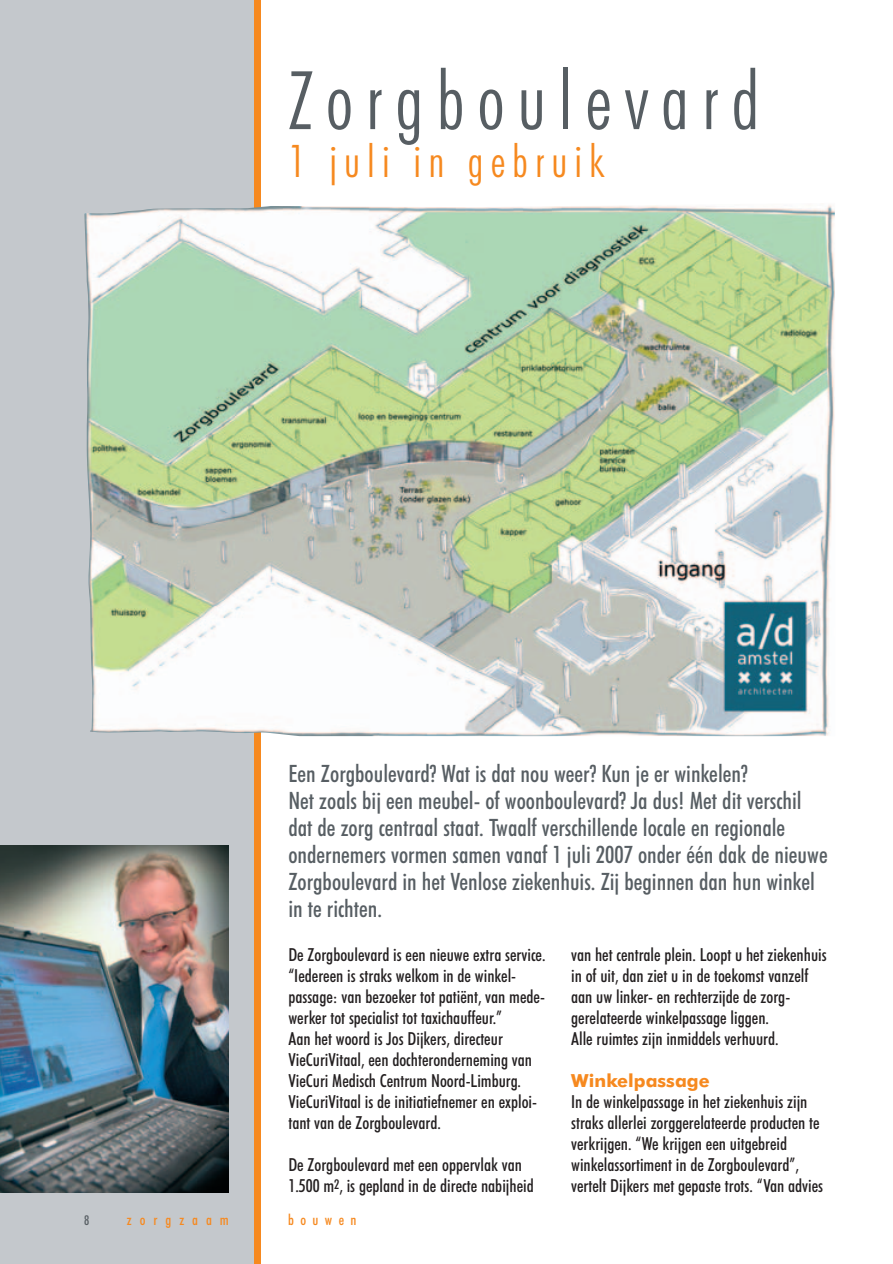
<style>
.page{position:relative;width:893px;height:1264px;background:#fff}
.page>*{position:absolute;margin:0;border:0;box-sizing:border-box;transform-origin:0 0}
.t1{font:300 condensed 81px "Futura BT";letter-spacing:.155em;color:#575e63}
.t2{font:300 condensed 45px "Futura BT";letter-spacing:.155em;color:#f6891f}
.t3{font:500 condensed 24px/27px "Futura BT";color:#575e63}
.t4{font:500 condensed 18px/21px "Futura BT";color:#231f20}
.t5{font:700 18px "Futura BT";color:#f6891f}
.t6{font:500 condensed 15px "Futura BT";letter-spacing:.53em;color:#f6891f}
.t7{font:500 condensed 13.5px "Futura BT";color:#575e63}
</style>
<div class="page">
<img style="left:0;top:0;width:835px;height:1263px">
<h1 class="t1" style="left:288px;top:66px;width:473px">Zorgboulevard</h1>
<h2 class="t2" style="left:288px;top:142px;width:317px">1 juli in gebruik</h2>
<p class="t3" style="left:288px;top:761px;width:541px">Een Zorgboulevard? Wat is dat nou weer? Kun je er winkelen?<br>Net zoals bij een meubel- of woonboulevard? Ja dus! Met dit verschil dat de zorg centraal staat. Twaalf verschillende locale en regionale ondernemers vormen samen vanaf 1 juli 2007 onder één dak de nieuwe Zorgboulevard in het Venlose ziekenhuis. Zij beginnen dan hun winkel in te richten.</p>
<p class="t4" style="left:288px;top:946px;width:259px">De Zorgboulevard is een nieuwe extra service. “Iedereen is straks welkom in de winkel&shy;passage: van bezoeker tot patiënt, van mede&shy;werker tot specialist tot taxichauffeur.”<br>Aan het woord is Jos Dijkers, directeur VieCuriVitaal, een dochteronderneming van VieCuri Medisch Centrum Noord-Limburg.<br>VieCuriVitaal is de initiatiefnemer en exploi&shy;tant van de Zorgboulevard.</p>
<p class="t4" style="left:288px;top:1156px;width:247px">De Zorgboulevard met een oppervlak van<br>1.500 m<sup>2</sup>, is gepland in de directe nabijheid</p>
<p class="t7" style="left:84px;top:1214px;width:7px">8</p>
<p class="t6" style="left:127px;top:1213px;width:104px">zorgzaam</p>
<p class="t6" style="left:288px;top:1213px;width:70px">bouwen</p>
<p class="t4" style="left:571px;top:946px;width:257px">van het centrale plein. Loopt u het ziekenhuis in of uit, dan ziet u in de toekomst vanzelf aan uw linker- en rechterzijde de zorg&shy;gerelateerde winkelpassage liggen.<br>Alle ruimtes zijn inmiddels verhuurd.</p>
<p class="t5" style="left:571px;top:1073px;width:140px">Winkelpassage</p>
<p class="t4" style="left:571px;top:1093px;width:254px">In de winkelpassage in het ziekenhuis zijn straks allerlei zorggerelateerde producten te verkrijgen. “We krijgen een uitgebreid winkelassortiment in de Zorgboulevard”, vertelt Dijkers met gepaste trots. “Van advies</p>
</div>
